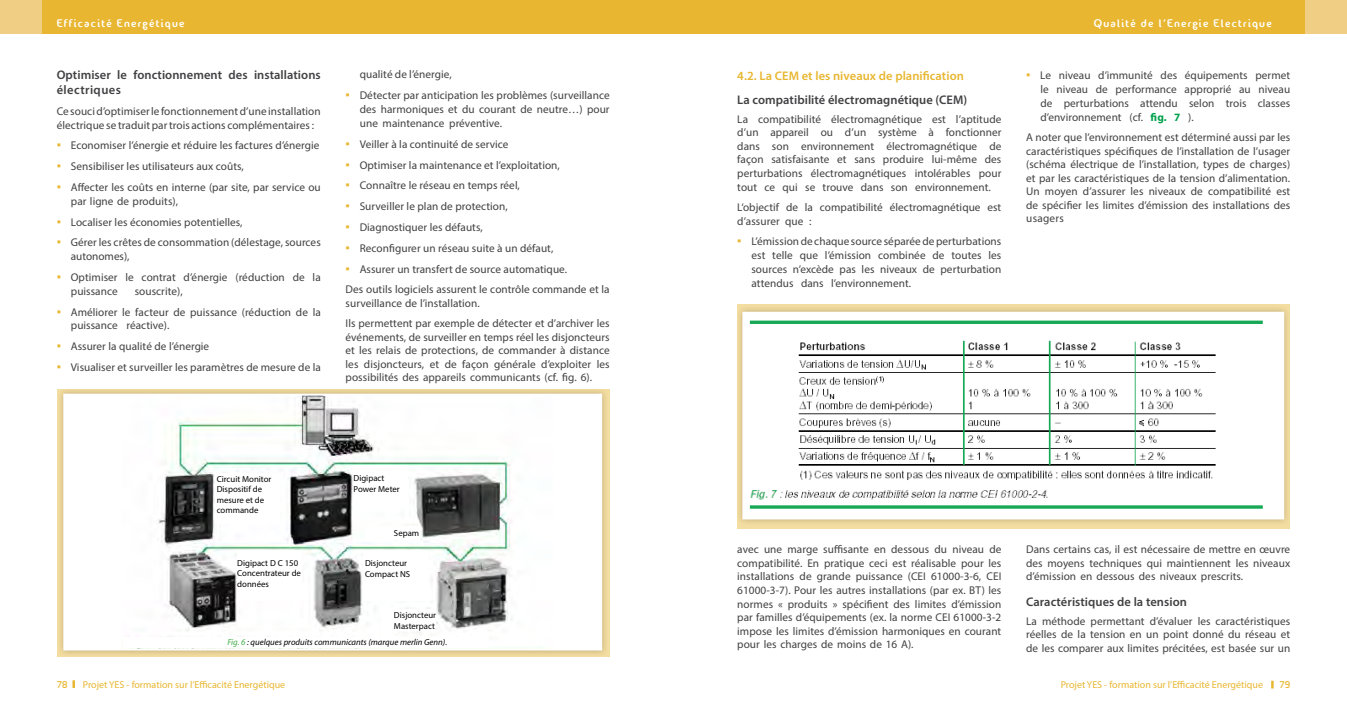
<style>
.page{position:relative;width:1347px;height:709px;background:#fff}
.page>*{position:absolute;margin:0;border:0;box-sizing:border-box;transform-origin:0 0}
.t1{font:600 12.5px/15px "Myriad Pro";letter-spacing:.005em;color:#414042}
.t2{font:600 12.5px "Myriad Pro";letter-spacing:.005em;color:#e8b630}
.t3{font:11.25px/13.5px "Myriad Pro";letter-spacing:.005em;color:#414042;text-align:justify}
.t4{font:11.25px "Fontastique Fontastique";letter-spacing:.11em;color:#fff}
.t5{font:10px "Myriad Pro";color:#e8b630}
.t6{font:10px "Aero Matics";color:#e8b630}
.t7{font:8.75px/10.5px "Myriad Pro";color:#000}
.t8{font:italic 8.75px "Myriad Pro";color:#000}
.s1{font-family:"Arial";font-weight:900;font-size:12.5px;color:#e8b630}
.s2{color:#41ad49}
.s3{font-weight:700;color:#00a14b}
</style>
<div class="page">
<div style="left:0;top:0;width:1346px;height:34px;background:#e8b630"></div>
<svg style="left:72px;top:680px;width:3px;height:8px"></svg>
<svg style="left:1271px;top:680px;width:2px;height:8px"></svg>
<div style="left:1305px;top:0;width:41px;height:34px;background:#f0cf84"></div>
<div style="left:0;top:0;width:42px;height:34px;background:#f0cf84"></div>
<div style="left:56px;top:387px;width:553px;height:270px;background:#000;opacity:.21"></div>
<div style="left:64px;top:394px;width:537px;height:255px;background:#fff"></div>
<img style="left:122px;top:396px;width:390px;height:247px">
<div style="left:63px;top:393px;width:539px;height:257px;border:2px solid #fff"></div>
<div style="left:215px;top:473px;width:65px;height:51px;background:#fff"></div>
<div style="left:237px;top:550px;width:65px;height:50px;background:#fff"></div>
<div style="left:363px;top:550px;width:65px;height:50px;background:#fff"></div>
<div style="left:353px;top:466px;width:55px;height:38px;background:#fff"></div>
<div style="left:365px;top:526px;width:55px;height:14px;background:#fff"></div>
<div style="left:381px;top:610px;width:55px;height:21px;background:#fff"></div>
<div style="left:124px;top:637px;width:365px;height:11px;background:#fff"></div>
<div style="left:735px;top:305px;width:556px;height:221px;background:#000;opacity:.21"></div>
<img style="left:746px;top:316px;width:534px;height:199px">
<p class="t4" style="left:57px;top:16px;width:129px">Efficacité Energétique</p>
<p class="t1" style="left:57px;top:67px;width:265px">Optimiser le fonctionnement des installations électriques</p>
<p class="t3" style="left:57px;top:104px;width:265px">Ce souci d’optimiser le fonctionnement d’une installation électrique se traduit par trois actions complémentaires :</p>
<p class="t3" style="left:57px;top:139px;width:264px"><span class="s1">▪</span> Economiser l’énergie et réduire les factures d’énergie</p>
<p class="t3" style="left:57px;top:159px;width:189px"><span class="s1">▪</span> Sensibiliser les utilisateurs aux coûts,</p>
<p class="t3" style="left:71px;top:180px;width:251px;text-indent:-14px"><span class="s1">▪</span> Affecter les coûts en interne (par site, par service ou par ligne de produits),</p>
<p class="t3" style="left:57px;top:215px;width:187px"><span class="s1">▪</span> Localiser les économies potentielles,</p>
<p class="t3" style="left:71px;top:236px;width:251px;text-indent:-14px"><span class="s1">▪</span> Gérer les crêtes de consommation (délestage, sources autonomes),</p>
<p class="t3" style="left:71px;top:270px;width:251px;text-indent:-14px"><span class="s1">▪</span> Optimiser le contrat d’énergie (réduction de la puissance</p>
<p class="t3" style="left:135px;top:284px;width:50px">souscrite),</p>
<p class="t3" style="left:71px;top:305px;width:251px;text-indent:-14px"><span class="s1">▪</span> Améliorer le facteur de puissance (réduction de la puissance réactive).</p>
<p class="t3" style="left:57px;top:339px;width:154px"><span class="s1">▪</span> Assurer la qualité de l’énergie</p>
<p class="t3" style="left:57px;top:360px;width:265px"><span class="s1">▪</span> Visualiser et surveiller les paramètres de mesure de la</p>
<p class="t3" style="left:360px;top:68px;width:93px">qualité de l’énergie,</p>
<p class="t3" style="left:360px;top:88px;width:251px;text-indent:-14px"><span class="s1">▪</span> Détecter par anticipation les problèmes (surveillance des harmoniques et du courant de neutre…) pour une maintenance préventive.</p>
<p class="t3" style="left:345px;top:137px;width:164px"><span class="s1">▪</span> Veiller à la continuité de service</p>
<p class="t3" style="left:345px;top:158px;width:216px"><span class="s1">▪</span> Optimiser la maintenance et l’exploitation,</p>
<p class="t3" style="left:345px;top:179px;width:176px"><span class="s1">▪</span> Connaître le réseau en temps réel,</p>
<p class="t3" style="left:345px;top:199px;width:164px"><span class="s1">▪</span> Surveiller le plan de protection,</p>
<p class="t3" style="left:345px;top:220px;width:139px"><span class="s1">▪</span> Diagnostiquer les défauts,</p>
<p class="t3" style="left:345px;top:241px;width:209px"><span class="s1">▪</span> Reconfigurer un réseau suite à un défaut,</p>
<p class="t3" style="left:345px;top:258px;width:265px;line-height:20.6px"><span class="s1">▪</span> Assurer un transfert de source automatique.<br>Des outils logiciels assurent le contrôle commande et la</p>
<p class="t3" style="left:345px;top:292px;width:265px;line-height:20.6px">surveillance de l’installation.<br>Ils permettent par exemple de détecter et d’archiver les</p>
<p class="t3" style="left:345px;top:330px;width:266px">événements, de surveiller en temps réel les disjoncteurs et les relais de protections, de commander à distance les disjoncteurs, et de façon générale d’exploiter les possibilités des appareils communicants (cf. fig. 6).</p>
<p class="t7" style="left:217px;top:473px;width:56px">Circuit Monitor<br>Dispositif de mesure et de commande</p>
<p class="t7" style="left:353px;top:473px;width:48px">Digipact<br>Power Meter</p>
<p class="t7" style="left:394px;top:527px;width:27px">Sepam</p>
<p class="t7" style="left:237px;top:557px;width:65px">Digipact D C 150<br>Concentrateur de données</p>
<p class="t7" style="left:365px;top:558px;width:47px">Disjoncteur<br>Compact NS</p>
<p class="t7" style="left:394px;top:609px;width:44px">Disjoncteur<br>Masterpact</p>
<p class="t8" style="left:227px;top:636px;width:221px"><span class="s2">Fig. 6</span> : quelques produits communicants (marque merlin Genn).</p>
<p class="t2" style="left:737px;top:68px;width:228px">4.2. La CEM et les niveaux de planification</p>
<p class="t1" style="left:737px;top:92px;width:231px">La compatibilité électromagnétique (CEM)</p>
<p class="t3" style="left:737px;top:112px;width:265px">La compatibilité électromagnétique est l’aptitude d’un appareil ou d’un système à fonctionner dans son environnement électromagnétique de façon satisfaisante et sans produire lui-même des perturbations électromagnétiques intolérables pour tout ce qui se trouve dans son environnement.</p>
<p class="t3" style="left:737px;top:200px;width:265px">L‘objectif de la compatibilité électromagnétique est d’assurer que :</p>
<p class="t3" style="left:751px;top:235px;width:251px;text-indent:-14px"><span class="s1">▪</span> L’émission de chaque source séparée de perturbations est telle que l’émission combinée de toutes les sources n’excède pas les niveaux de perturbation attendus dans l’environnement.</p>
<p class="t4" style="left:1093px;top:16px;width:180px">Qualité de l’Energie Electrique</p>
<p class="t3" style="left:1040px;top:68px;width:251px;text-indent:-14px"><span class="s1">▪</span> Le niveau d’immunité des équipements permet le niveau de performance approprié au niveau de perturbations attendu selon trois classes d’environnement (cf. <span class="s3">fig. 7</span> ).</p>
<p class="t3" style="left:1026px;top:130px;width:266px">A noter que l’environnement est déterminé aussi par les caractéristiques spécifiques de l’installation de l’usager (schéma électrique de l’installation, types de charges) et par les caractéristiques de la tension d’alimentation.<br>Un moyen d’assurer les niveaux de compatibilité est de spécifier les limites d’émission des installations des usagers</p>
<p class="t3" style="left:737px;top:543px;width:266px">avec une marge suffisante en dessous du niveau de compatibilité. En pratique ceci est réalisable pour les installations de grande puissance (CEI 61000-3-6, CEI 61000-3-7). Pour les autres installations (par ex. BT) les normes « produits » spécifient des limites d’émission par familles d’équipements (ex. la norme CEI 61000-3-2 impose les limites d’émission harmoniques en courant pour les charges de moins de 16 A).</p>
<p class="t3" style="left:1026px;top:543px;width:265px">Dans certains cas, il est nécessaire de mettre en œuvre des moyens techniques qui maintiennent les niveaux d’émission en dessous des niveaux prescrits.</p>
<p class="t1" style="left:1026px;top:594px;width:162px">Caractéristiques de la tension</p>
<p class="t3" style="left:1026px;top:614px;width:265px">La méthode permettant d’évaluer les caractéristiques réelles de la tension en un point donné du réseau et de les comparer aux limites précitées, est basée sur un</p>
<p class="t5" style="left:83px;top:678px;width:204px">Projet YES - formation sur l’Efficacité Energétique</p>
<p class="t5" style="left:1060px;top:678px;width:204px">Projet YES - formation sur l’Efficacité Energétique</p>
<p class="t6" style="left:57px;top:678px;width:12px">78</p>
<p class="t6" style="left:1279px;top:678px;width:12px">79</p>
</div>
